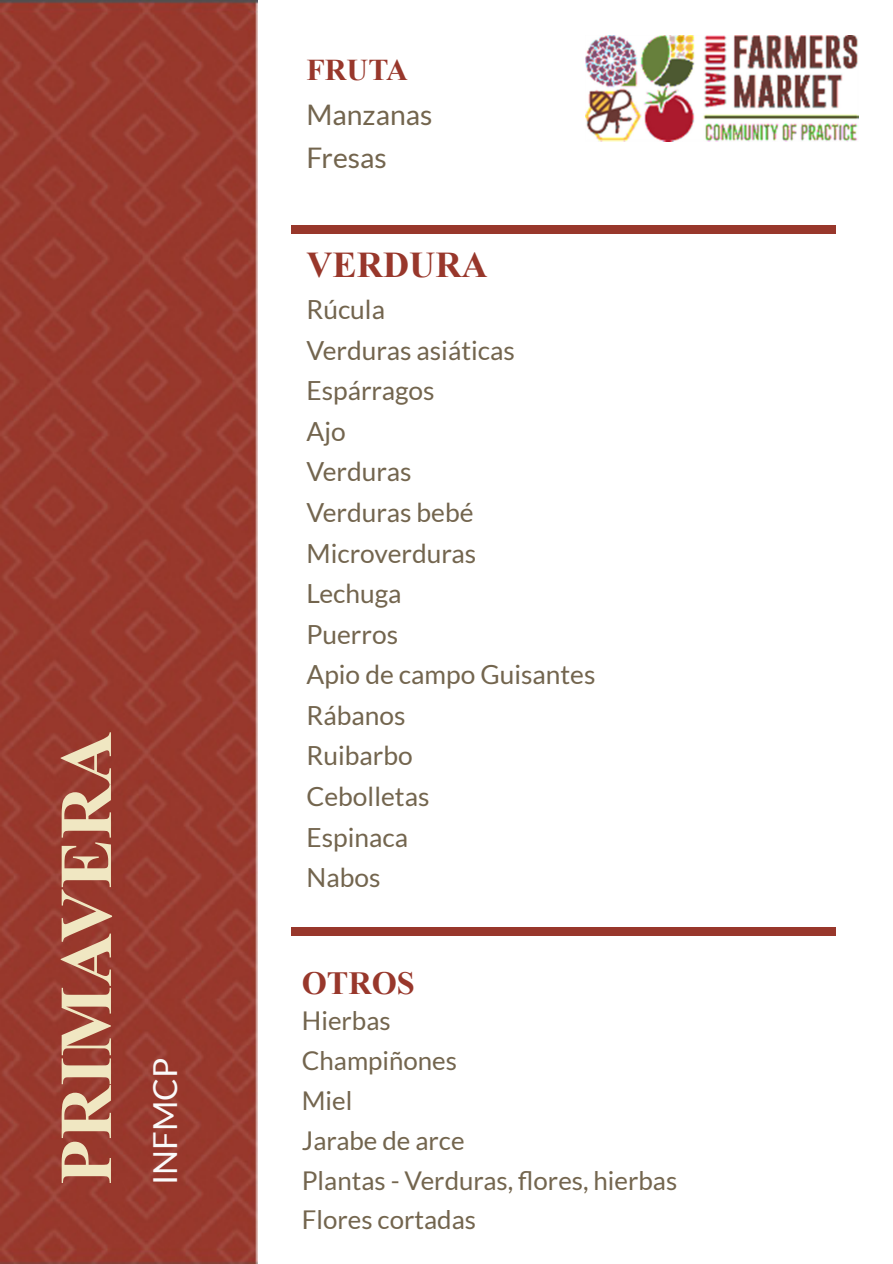
<style>
.page{position:relative;width:893px;height:1264px;background:#fff}
.page>*{position:absolute;margin:0;border:0;box-sizing:border-box;transform-origin:0 0}
.Paragraph_Style1{font:700 74.4px "Times New Roman";color:#f0e7c2}
.Paragraph_Style2{font:700 36.3px "Times New Roman";color:#98372b}
.Paragraph_Style1-2{font:33px "Lato";color:#fafafa}
.Paragraph_Style5{font:700 32.25px "Times New Roman";color:#98372b}
.Paragraph_Style2-2{font:700 30.15px "Times New Roman";color:#98372b}
.Paragraph_Style3{font:28.35px "Lato";color:#73654e}
.Paragraph_Style1-3{font:28.35px "Lato";color:#73654e}
.Paragraph_Style3-2{font:26.25px "Lato";color:#73654e}
.Paragraph_Style4{font:26.25px "Lato";color:#73654e}
.Paragraph_Style1-4{font:26.25px "Lato";color:#73654e}
.Paragraph_Style3-3{font:25.8px "Lato";color:#73654e}
.Paragraph_Style7{font:25.8px "Lato";color:#73654e}
.Paragraph_Style6{font:25.8px "Lato";color:#73654e}
</style>
<div class="page">
<div style="left:291px;top:225px;width:544px;height:9px;background:#98372b"></div>
<div style="left:291px;top:926px;width:544px;height:9px;background:#98372b"></div>
<img style="left:585px;top:36px;width:273px;height:105px">
<img style="left:0;top:0;width:257px;height:1263px">
<p class="Paragraph_Style1" style="left:32px;top:1184px;width:455px;rotate:-90deg">PRIMAVERA</p>
<p class="Paragraph_Style1-2" style="left:147px;top:1184px;width:129px;rotate:-90deg">INFMCP</p>
<p class="Paragraph_Style2-2" style="left:306px;top:49px;width:103px">FRUTA</p>
<p class="Paragraph_Style3" style="left:306px;top:99px;width:127px">Manzanas</p>
<p class="Paragraph_Style1-3" style="left:306px;top:142px;width:82px">Fresas</p>
<p class="Paragraph_Style2" style="left:306px;top:238px;width:183px">VERDURA</p>
<p class="Paragraph_Style3-2" style="left:306px;top:295px;width:80px">Rúcula</p>
<p class="Paragraph_Style3-2" style="left:306px;top:335px;width:210px">Verduras asiáticas</p>
<p class="Paragraph_Style3-2" style="left:306px;top:376px;width:130px">Espárragos</p>
<p class="Paragraph_Style3-2" style="left:306px;top:416px;width:41px">Ajo</p>
<p class="Paragraph_Style3-2" style="left:306px;top:457px;width:106px">Verduras</p>
<p class="Paragraph_Style3-2" style="left:306px;top:498px;width:168px">Verduras bebé</p>
<p class="Paragraph_Style3-2" style="left:306px;top:538px;width:171px">Microverduras</p>
<p class="Paragraph_Style3-2" style="left:306px;top:579px;width:97px">Lechuga</p>
<p class="Paragraph_Style3-2" style="left:306px;top:619px;width:93px">Puerros</p>
<p class="Paragraph_Style4" style="left:306px;top:660px;width:290px">Apio de campo Guisantes</p>
<p class="Paragraph_Style4" style="left:306px;top:700px;width:100px">Rábanos</p>
<p class="Paragraph_Style3-2" style="left:306px;top:741px;width:108px">Ruibarbo</p>
<p class="Paragraph_Style3-2" style="left:306px;top:782px;width:124px">Cebolletas</p>
<p class="Paragraph_Style3-2" style="left:306px;top:822px;width:103px">Espinaca</p>
<p class="Paragraph_Style1-4" style="left:306px;top:863px;width:75px">Nabos</p>
<p class="Paragraph_Style5" style="left:302px;top:960px;width:115px">OTROS</p>
<p class="Paragraph_Style3-3" style="left:302px;top:1006px;width:90px">Hierbas</p>
<p class="Paragraph_Style6" style="left:302px;top:1046px;width:157px">Champiñones</p>
<p class="Paragraph_Style6" style="left:302px;top:1086px;width:52px">Miel</p>
<p class="Paragraph_Style3-3" style="left:302px;top:1126px;width:164px">Jarabe de arce</p>
<p class="Paragraph_Style7" style="left:302px;top:1166px;width:377px">Plantas - Verduras, flores, hierbas</p>
<p class="Paragraph_Style3-3" style="left:302px;top:1205px;width:176px">Flores cortadas</p>
</div>
